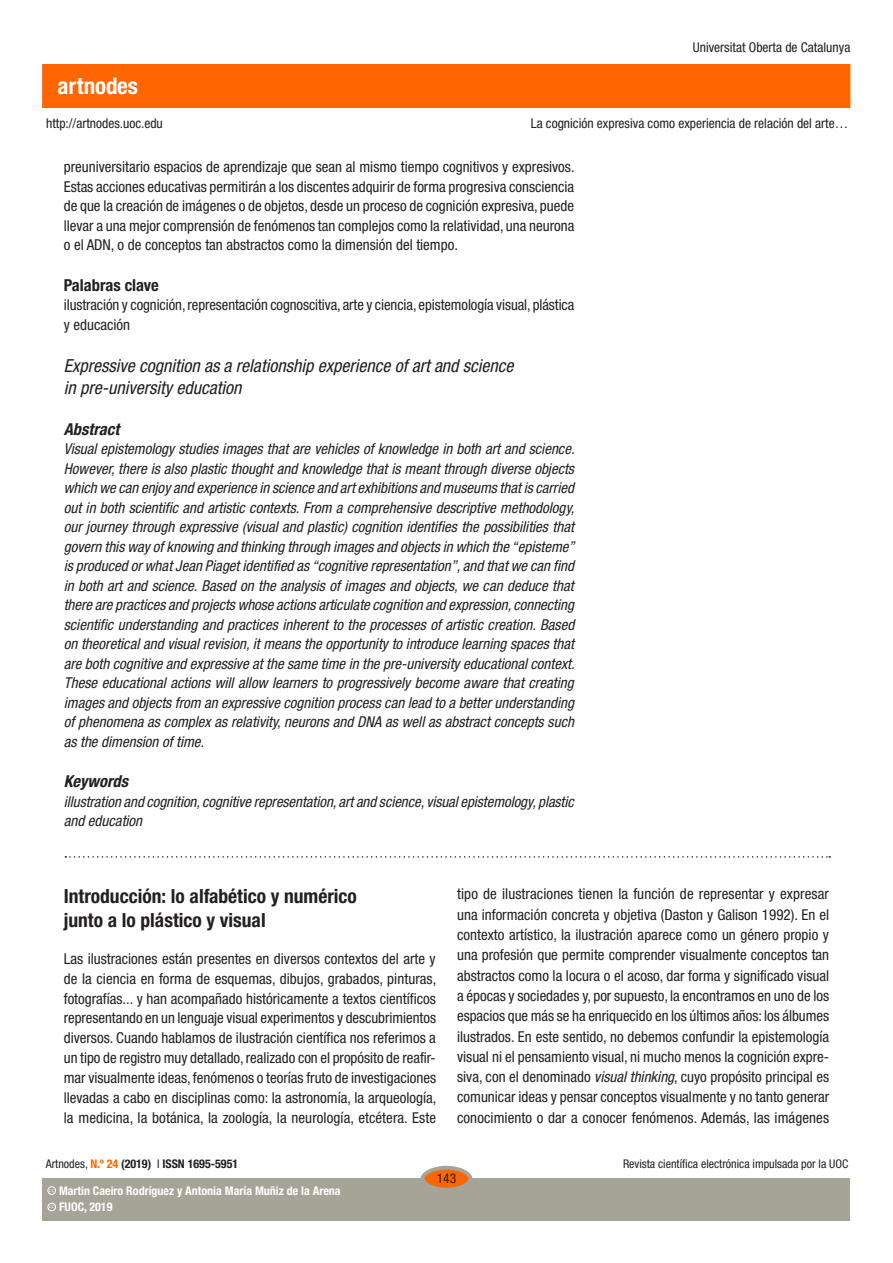
<style>
.page{position:relative;width:893px;height:1263px;background:#fff}
.page>*{position:absolute;margin:0;border:0;box-sizing:border-box;transform-origin:0 0}
.t1{font:700 condensed 22.95px "Helvetica Neue LT Std";color:#fff}
.SUBTITOLS{font:700 condensed 19.5px/24.3px "Helvetica Neue LT Std";color:#231f20}
.titol_resum{font:italic condensed 18px/22.5px "Helvetica Neue LT Std";color:#231f20}
.subtitols_resums{font:italic 700 condensed 16.5px "Helvetica Neue LT Std";color:#231f20}
.subtitols_resums-2{font:700 condensed 16.5px "Helvetica Neue LT Std";color:#231f20}
.text_general_primerp{font:condensed 15px/20.2px "Helvetica Neue LT Std";color:#231f20;text-align:justify}
.text_general_primerp-2{font:italic condensed 15px/19.5px "Helvetica Neue LT Std";color:#231f20;text-align:justify}
.t2{font:condensed 13.5px "Helvetica Neue LT Std";color:#231f20}
.t3{font:700 condensed 12px "Helvetica Neue LT Std";color:#fff}
.t4{font:condensed 12px "Helvetica Neue LT Std";color:#231f20}
.t5{font:700 condensed 12px "Helvetica Neue LT Std";color:#231f20}
.t6{font:600 3.9px "Adobe Caslon Pro";color:#fff}
.s1{font-style:italic}
.s2{font-weight:400}
.s3{color:#f60}
</style>
<div class="page">
<div style="left:43px;top:65px;width:807px;height:42px;background:#f60"></div>
<div style="left:43px;top:1178px;width:807px;height:42px;background:#a6a397"></div>
<div style="left:422px;top:1168px;width:48px;height:21px;background:#f60;border-radius:50%"></div>
<div style="left:421px;top:1166px;width:51px;height:25px;border:4px solid #a6a397;border-radius:50%"></div>
<div style="left:48px;top:1203px;width:8px;height:8px;border:1px solid #fff;border-radius:50%"></div>
<div style="left:48px;top:1186px;width:8px;height:8px;border:1px solid #fff;border-radius:50%"></div>
<svg style="left:65px;top:856px;width:765px;height:2px"></svg>
<h1 class="t1" style="left:58px;top:72px;width:82px">artnodes</h1>
<p class="t2" style="left:46px;top:115px;width:118px">http://artnodes.uoc.edu</p>
<p class="t2" style="left:693px;top:40px;width:159px">Universitat Oberta de Catalunya</p>
<p class="t2" style="left:531px;top:115px;width:319px">La cognición expresiva como experiencia de relación del arte…</p>
<p class="text_general_primerp" style="left:64px;top:157px;width:512px;line-height:19.5px">preuniversitario espacios de aprendizaje que sean al mismo tiempo cognitivos y expresivos.<br>Estas acciones educativas permitirán a los discentes adquirir de forma progresiva consciencia de que la creación de imágenes o de objetos, desde un proceso de cognición expresiva, puede llevar a una mejor comprensión de fenómenos tan complejos como la relatividad, una neurona o el ADN, o de conceptos tan abstractos como la dimensión del tiempo.</p>
<p class="subtitols_resums-2" style="left:64px;top:275px;width:97px">Palabras clave</p>
<p class="text_general_primerp" style="left:64px;top:295px;width:512px;line-height:19.5px">ilustración y cognición, representación cognoscitiva, arte y ciencia, epistemología visual, plástica y educación</p>
<p class="titol_resum" style="left:64px;top:355px;width:451px">Expressive cognition as a relationship experience of art and science in pre-university education</p>
<p class="subtitols_resums" style="left:64px;top:419px;width:57px">Abstract</p>
<p class="text_general_primerp-2" style="left:64px;top:440px;width:512px">Visual epistemology studies images that are vehicles of knowledge in both art and science.<br>However, there is also plastic thought and knowledge that is meant through diverse objects which we can enjoy and experience in science and art exhibitions and museums that is carried out in both scientific and artistic contexts. From a comprehensive descriptive methodology, our journey through expressive (visual and plastic) cognition identifies the possibilities that govern this way of knowing and thinking through images and objects in which the “episteme” is produced or what Jean Piaget identified as “cognitive representation”, and that we can find in both art and science. Based on the analysis of images and objects, we can deduce that there are practices and projects whose actions articulate cognition and expression, connecting scientific understanding and practices inherent to the processes of artistic creation. Based on theoretical and visual revision, it means the opportunity to introduce learning spaces that are both cognitive and expressive at the same time in the pre-university educational context.<br>These educational actions will allow learners to progressively become aware that creating images and objects from an expressive cognition process can lead to a better understanding of phenomena as complex as relativity, neurons and DNA as well as abstract concepts such as the dimension of time.</p>
<p class="subtitols_resums" style="left:64px;top:771px;width:66px">Keywords</p>
<p class="text_general_primerp-2" style="left:64px;top:792px;width:511px">illustration and cognition, cognitive representation, art and science, visual epistemology, plastic and education</p>
<p class="SUBTITOLS" style="left:64px;top:883px;width:295px">Introducción: lo alfabético y numérico junto a lo plástico y visual</p>
<p class="text_general_primerp" style="left:64px;top:948px;width:374px;line-height:19.8px">Las ilustraciones están presentes en diversos contextos del arte y de la ciencia en forma de esquemas, dibujos, grabados, pinturas, fotografías... y han acompañado históricamente a textos científicos representando en un lenguaje visual experimentos y descubrimientos diversos. Cuando hablamos de ilustración científica nos referimos a un tipo de registro muy detallado, realizado con el propósito de reafir&shy;mar visualmente ideas, fenómenos o teorías fruto de investigaciones llevadas a cabo en disciplinas como: la astronomía, la arqueología, la medicina, la botánica, la zoología, la neurología, etcétera. Este</p>
<p class="text_general_primerp" style="left:457px;top:884px;width:374px">tipo de ilustraciones tienen la función de representar y expresar una información concreta y objetiva (Daston y Galison 1992). En el contexto artístico, la ilustración aparece como un género propio y una profesión que permite comprender visualmente conceptos tan abstractos como la locura o el acoso, dar forma y significado visual a épocas y sociedades y, por supuesto, la encontramos en uno de los espacios que más se ha enriquecido en los últimos años: los álbumes ilustrados. En este sentido, no debemos confundir la epistemología visual ni el pensamiento visual, ni mucho menos la cognición expre&shy;siva, con el denominado <span class="s1">visual thinking</span>, cuyo propósito principal es comunicar ideas y pensar conceptos visualmente y no tanto generar conocimiento o dar a conocer fenómenos. Además, las imágenes</p>
<p class="t5" style="left:46px;top:1157px;width:194px"><span class="s2">Artnodes,</span> <span class="s3">N.º 24</span> (2019) <span class="s2">I</span> ISSN 1695-5951</p>
<p class="t6" style="left:49px;top:1205px;width:7px">CC</p>
<p class="t3" style="left:59px;top:1200px;width:55px">FUOC, 2019</p>
<p class="t3" style="left:59px;top:1183px;width:283px">Martin Caeiro Rodríguez y Antonia María Muñiz de la Arena</p>
<p class="t6" style="left:49px;top:1188px;width:7px">CC</p>
<p class="t2" style="left:437px;top:1171px;width:21px">143</p>
<p class="t4" style="left:623px;top:1157px;width:227px">Revista científica electrónica impulsada por la UOC</p>
</div>
